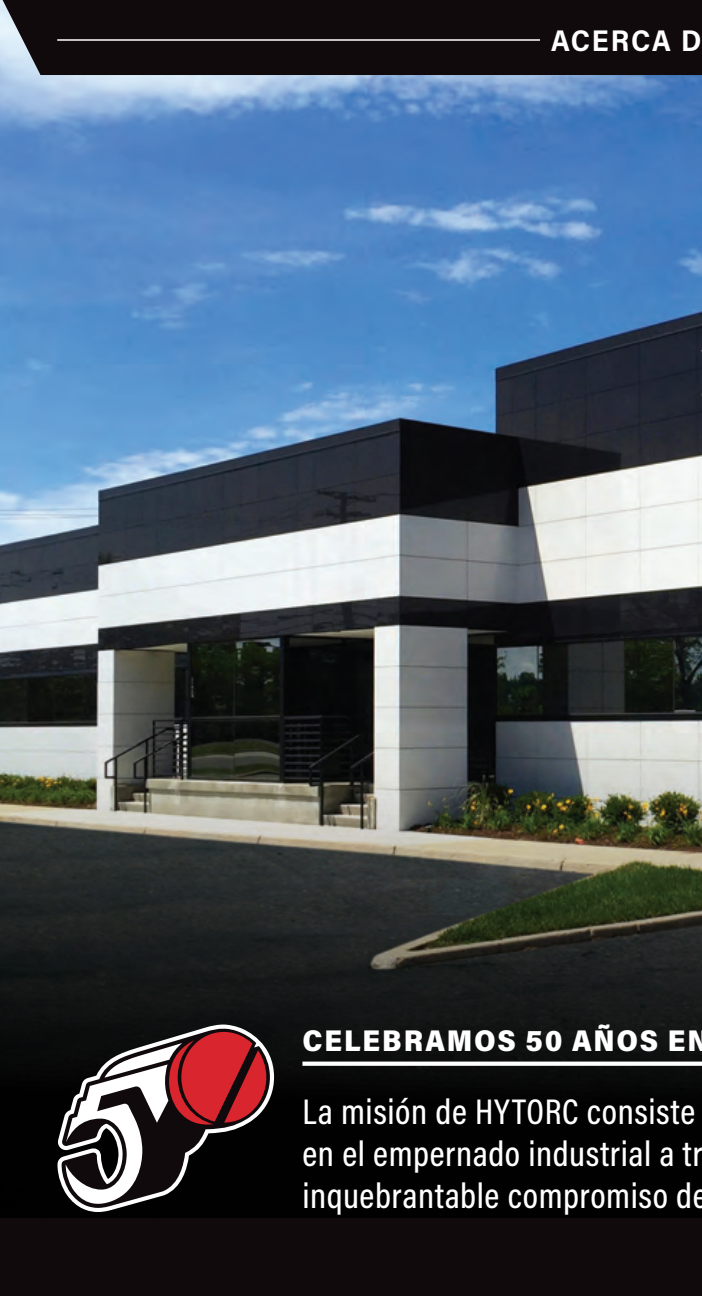
<style>
.page{position:relative;width:702px;height:1296px;background:#110a0c}
.page>*{position:absolute;margin:0;border:0;box-sizing:border-box;transform-origin:0 0}
.t1{font:500 36px/42px "Acumin Pro Cond";letter-spacing:.015em;color:#fff}
.t2{font:900 30px "Acumin Pro Semi Cond";letter-spacing:.06em;color:#fff}
.t3{font:700 30px "Acumin Pro Semi Cond";letter-spacing:.055em;color:#fff}
</style>
<div class="page">
<img style="left:0;top:0;width:702px;height:1217px">
<svg style="left:57px;top:1025px;width:217px;height:187px;fill:#080909"></svg>
<svg style="left:61px;top:1028px;width:209px;height:180px"></svg>
<svg style="left:65px;top:1032px;width:201px;height:179px"></svg>
<svg style="left:302px;top:1062px;width:400px;height:4px;background:#f4f4f4"></svg>
<svg style="left:3px;top:0;width:699px;height:75px"></svg>
<hr style="left:57px;top:39px;width:645px;height:2px;background:#fff">
<div style="left:540px;top:29px;width:162px;height:22px;background:#110a0c"></div>
<p class="t3" style="left:551px;top:19px;width:152px">ACERCA D</p>
<p class="t2" style="left:302px;top:1019px;width:408px">CELEBRAMOS 50 AÑOS EN</p>
<p class="t1" style="left:302px;top:1090px;width:407px">La misión de HYTORC consiste en el empernado industrial a tr inquebrantable compromiso de</p>
</div>
